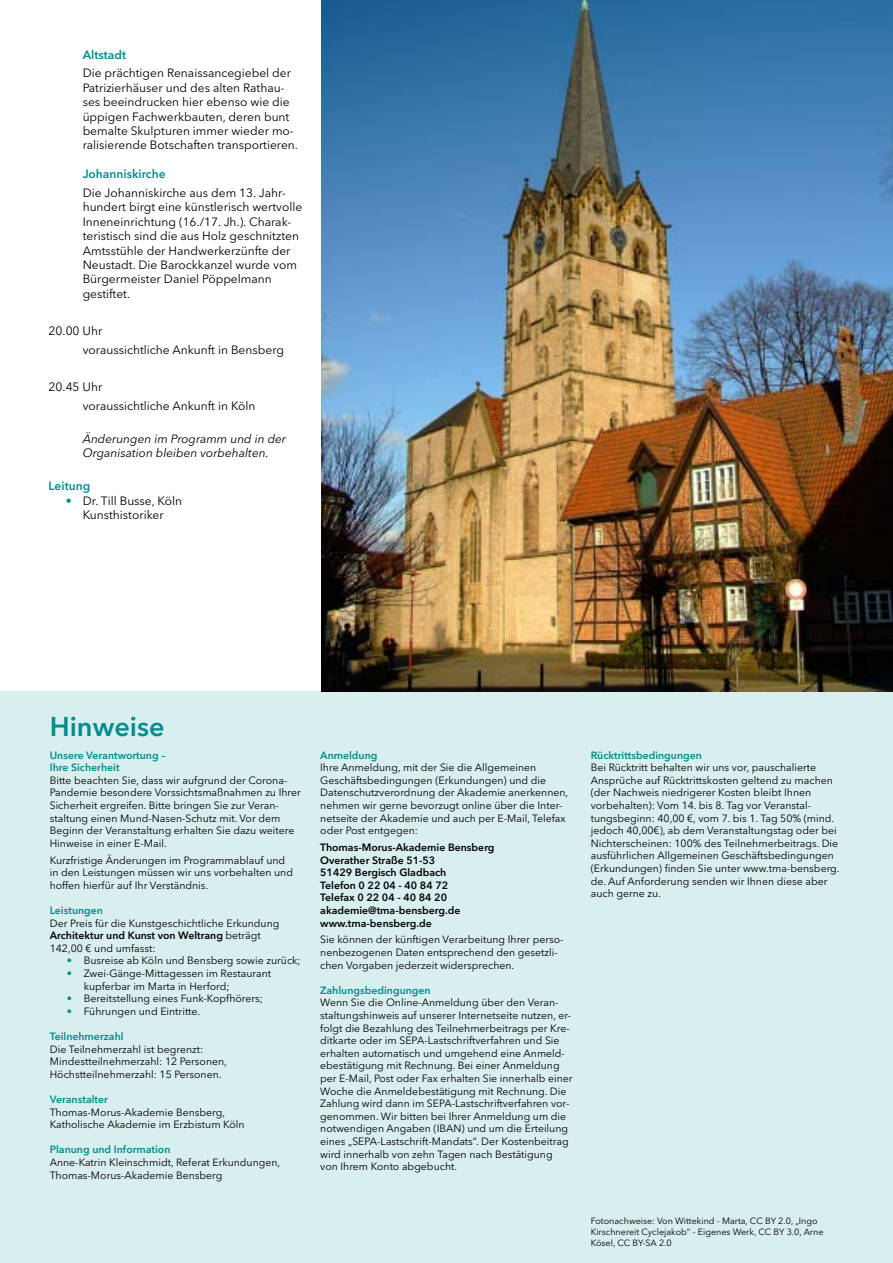
<style>
.page{position:relative;width:893px;height:1263px;background:#fff}
.page>*{position:absolute;margin:0;border:0;box-sizing:border-box;transform-origin:0 0}
.t1{font:600 27px "Avenir Next LT Pro";color:#038c8c}
.t2{font:12px/14.4px "Avenir Next LT Pro";color:#000}
.t3{font:italic 12px/14.4px "Avenir Next LT Pro";color:#000}
.t4{font:600 12px "Avenir Next LT Pro";color:#038c8c}
.t5{font:10.5px/12.6px "Avenir Next LT Pro";color:#000}
.t6{font:600 10.5px/12.6px "Avenir Next LT Pro";color:#000}
.t7{font:600 10.5px/12.6px "Avenir Next LT Pro";color:#038c8c}
.t8{font:9px/10.8px "Avenir Next LT Pro";color:#000}
.s1{color:#038c8c}
.s2{font-weight:600}
</style>
<div class="page">
<div style="left:0;top:691px;width:893px;height:572px;background:#d9eeee"></div>
<img style="left:322px;top:0;width:571px;height:691px">
<p class="t4" style="left:83px;top:47px;width:45px">Altstadt</p>
<p class="t2" style="left:83px;top:66px;width:217px">Die prächtigen Renaissancegiebel der Patrizierhäuser und des alten Rathau&shy;ses beeindrucken hier ebenso wie die üppigen Fachwerkbauten, deren bunt bemalte Skulpturen immer wieder mo&shy;ralisierende Botschaften transportieren.</p>
<p class="t4" style="left:83px;top:167px;width:85px">Johanniskirche</p>
<p class="t2" style="left:83px;top:186px;width:221px">Die Johanniskirche aus dem 13. Jahr&shy;hundert birgt eine künstlerisch wertvolle Inneneinrichtung (16./17. Jh.). Charak&shy;teristisch sind die aus Holz geschnitzten Amtsstühle der Handwerkerzünfte der Neustadt. Die Barockkanzel wurde vom Bürgermeister Daniel Pöppelmann gestiftet.</p>
<p class="t2" style="left:83px;top:322px;width:203px;line-height:18.6px;text-indent:-34px">20.00 Uhr<br>voraussichtliche Ankunft in Bensberg</p>
<p class="t2" style="left:83px;top:378px;width:174px;line-height:18.6px;text-indent:-34px">20.45 Uhr<br>voraussichtliche Ankunft in Köln</p>
<p class="t3" style="left:83px;top:431px;width:205px">Änderungen im Programm und in der<br>Organisation bleiben vorbehalten.</p>
<p class="t4" style="left:49px;top:479px;width:43px">Leitung</p>
<p class="t2" style="left:66px;top:493px;width:118px;text-align:center"><span class="s1">•</span> Dr. Till Busse, Köln<br>Kunsthistoriker</p>
<h1 class="t1" style="left:50px;top:710px;width:116px">Hinweise</h1>
<p class="t7" style="left:50px;top:748px;width:117px">Unsere Verantwortung –<br>Ihre Sicherheit</p>
<p class="t5" style="left:50px;top:774px;width:253px">Bitte beachten Sie, dass wir aufgrund der Corona-Pandemie besondere Vorssichtsmaßnahmen zu Ihrer Sicherheit ergreifen. Bitte bringen Sie zur Veran&shy;staltung einen Mund-Nasen-Schutz mit. Vor dem Beginn der Veranstaltung erhalten Sie dazu weitere Hinweise in einer E-Mail.</p>
<p class="t5" style="left:50px;top:854px;width:245px">Kurzfristige Änderungen im Programmablauf und in den Leistungen müssen wir uns vorbehalten und hoffen hierfür auf Ihr Verständnis.</p>
<p class="t7" style="left:50px;top:904px;width:55px">Leistungen</p>
<p class="t5" style="left:50px;top:917px;width:231px">Der Preis für die Kunstgeschichtliche Erkundung<br><span class="s2">Architektur und Kunst von Weltrang</span> beträgt<br>142,00 € und umfasst:</p>
<p class="t5" style="left:67px;top:954px;width:236px"><span class="s1">•</span> Busreise ab Köln und Bensberg sowie zurück;</p>
<p class="t5" style="left:84px;top:967px;width:189px;text-indent:-17px"><span class="s1">•</span> Zwei-Gänge-Mittagessen im Restaurant kupferbar im Marta in Herford;</p>
<p class="t5" style="left:67px;top:992px;width:198px"><span class="s1">•</span> Bereitstellung eines Funk-Kopfhörers;</p>
<p class="t5" style="left:67px;top:1005px;width:135px"><span class="s1">•</span> Führungen und Eintritte.</p>
<p class="t7" style="left:50px;top:1030px;width:75px">Teilnehmerzahl</p>
<p class="t5" style="left:50px;top:1043px;width:179px">Die Teilnehmerzahl ist begrenzt:<br>Mindestteilnehmerzahl: 12 Personen,<br>Höchstteilnehmerzahl: 15 Personen.</p>
<p class="t7" style="left:50px;top:1093px;width:60px">Veranstalter</p>
<p class="t5" style="left:50px;top:1106px;width:196px">Thomas-Morus-Akademie Bensberg,<br>Katholische Akademie im Erzbistum Köln</p>
<p class="t7" style="left:50px;top:1143px;width:122px">Planung und Information</p>
<p class="t5" style="left:50px;top:1156px;width:232px">Anne-Katrin Kleinschmidt, Referat Erkundungen,<br>Thomas-Morus-Akademie Bensberg</p>
<p class="t7" style="left:320px;top:748px;width:59px">Anmeldung</p>
<p class="t5" style="left:320px;top:761px;width:250px">Ihre Anmeldung, mit der Sie die Allgemeinen Geschäftsbedingungen (Erkundungen) und die Datenschutzverordnung der Akademie anerkennen, nehmen wir gerne bevorzugt online über die Inter&shy;netseite der Akademie und auch per E-Mail, Telefax oder Post entgegen:</p>
<p class="t6" style="left:320px;top:841px;width:176px">Thomas-Morus-Akademie Bensberg<br>Overather Straße 51-53<br>51429 Bergisch Gladbach<br>Telefon 0 22 04 - 40 84 72<br>Telefax 0 22 04 - 40 84 20 akademie@tma-bensberg.de www.tma-bensberg.de</p>
<p class="t5" style="left:320px;top:933px;width:245px">Sie können der künftigen Verarbeitung Ihrer perso&shy;nenbezogenen Daten entsprechend den gesetzli&shy;chen Vorgaben jederzeit widersprechen.</p>
<p class="t7" style="left:320px;top:984px;width:112px">Zahlungsbedingungen</p>
<p class="t5" style="left:320px;top:996px;width:254px">Wenn Sie die Online-Anmeldung über den Veran&shy;staltungshinweis auf unserer Internetseite nutzen, er&shy;folgt die Bezahlung des Teilnehmerbeitrags per Kre&shy;ditkarte oder im SEPA-Lastschriftverfahren und Sie erhalten automatisch und umgehend eine Anmeld&shy;ebestätigung mit Rechnung. Bei einer Anmeldung per E-Mail, Post oder Fax erhalten Sie innerhalb einer Woche die Anmeldebestätigung mit Rechnung. Die Zahlung wird dann im SEPA-Lastschriftverfahren vor&shy;genommen. Wir bitten bei Ihrer Anmeldung um die notwendigen Angaben (IBAN) und um die Erteilung eines „SEPA-Lastschrift-Mandats“. Der Kostenbeitrag wird innerhalb von zehn Tagen nach Bestätigung von Ihrem Konto abgebucht.</p>
<p class="t7" style="left:591px;top:748px;width:113px">Rücktrittsbedingungen</p>
<p class="t5" style="left:591px;top:761px;width:250px">Bei Rücktritt behalten wir uns vor, pauschalierte Ansprüche auf Rücktrittskosten geltend zu machen (der Nachweis niedrigerer Kosten bleibt Ihnen vorbehalten): Vom 14. bis 8. Tag vor Veranstal&shy;tungsbeginn: 40,00 €, vom 7. bis 1. Tag 50% (mind. jedoch 40,00€), ab dem Veranstaltungstag oder bei Nichterscheinen: 100% des Teilnehmerbeitrags. Die ausführlichen Allgemeinen Geschäftsbedingungen (Erkundungen) finden Sie unter www.tma-bensberg. de. Auf Anforderung senden wir Ihnen diese aber auch gerne zu.</p>
<p class="t8" style="left:591px;top:1215px;width:234px">Fotonachweise: Von Wittekind - Marta, CC BY 2.0, „Ingo<br>Kirschnereit Cyclejakob“ - Eigenes Werk, CC BY 3.0, Arne<br>Kösel, CC BY-SA 2.0</p>
</div>
